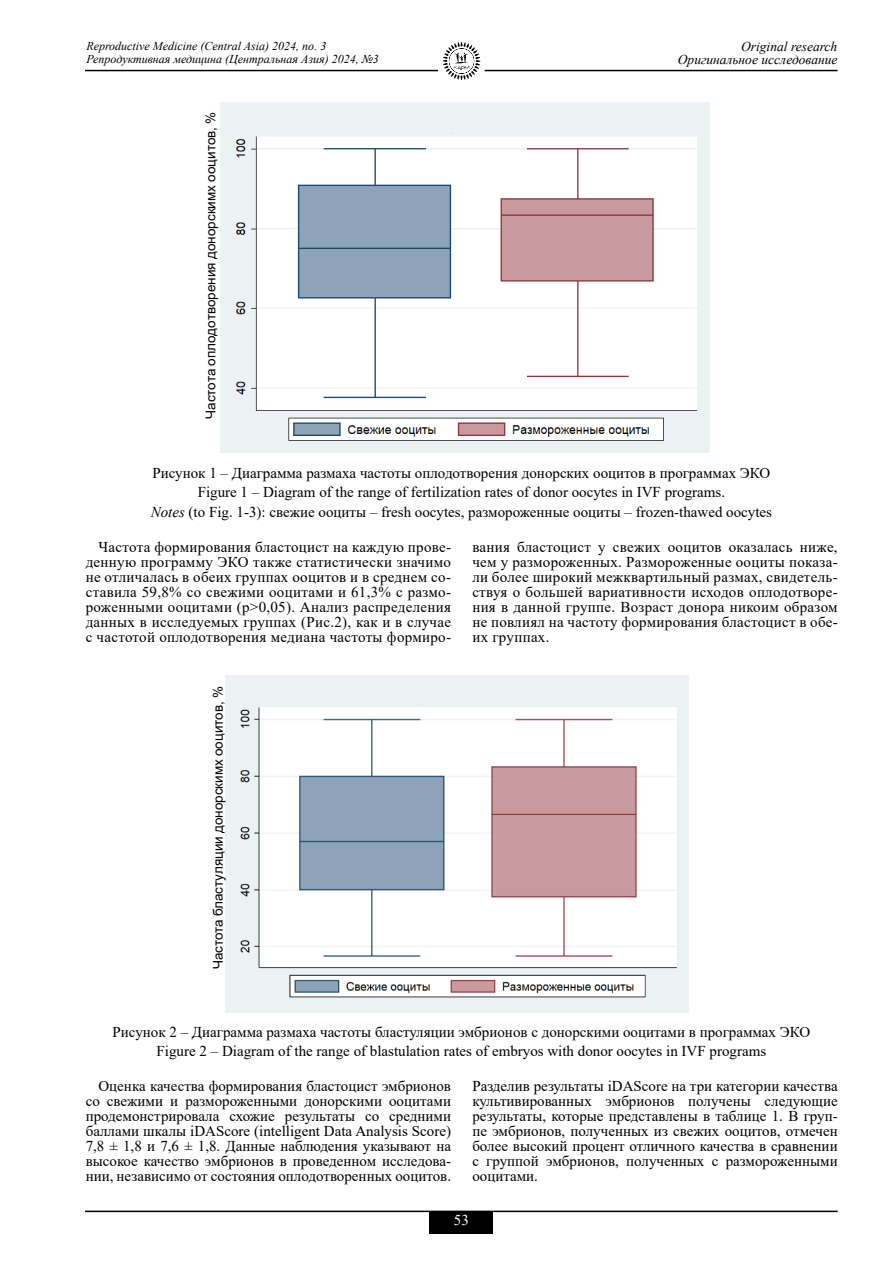
<style>
.page{position:relative;width:893px;height:1263px;background:#fff}
.page>*{position:absolute;margin:0;border:0;box-sizing:border-box;transform-origin:0 0}
.t1{font:15px/15px "Times New Roman";color:#000;text-align:justify}
.t2{font:15px "Times New Roman";color:#fff}
.t3{font:13.5px "Arial";color:#000}
.t4{font:italic 13.5px/13px "Times New Roman";color:#000;text-align:right}
.t5{font:italic 12px/13px "Times New Roman";color:#000}
.s1{font-style:italic}
</style>
<div class="page">
<div style="left:429px;top:1212px;width:64px;height:21px;background:#000"></div>
<hr style="left:485px;top:70px;width:353px;height:1px;background:#000">
<hr style="left:85px;top:70px;width:353px;height:1px;background:#000">
<svg style="left:443px;top:42px;width:37px;height:38px"></svg>
<hr style="left:85px;top:1210px;width:753px;height:2px;background:#000">
<img style="left:225px;top:675px;width:464px;height:337px">
<img style="left:220px;top:102px;width:490px;height:351px">
<p class="t5" style="left:86px;top:39px;width:294px">Reproductive Medicine (Central Asia) 2024, no. 3<br>Репродуктивная медицина (Центральная Азия) 2024, №3</p>
<p class="t4" style="left:678px;top:40px;width:161px">Original research<br>Оригинальное исследование</p>
<p class="t3" style="left:201px;top:419px;width:309px;rotate:-90deg">Частота оплодотворения донорскимх ооцитов, %</p>
<p class="t1" style="left:151px;top:463px;width:623px;line-height:19.2px;text-align:center">Рисунок 1 – Диаграмма размаха частоты оплодотворения донорских ооцитов в программах ЭКО<br>Figure 1 – Diagram of the range of fertilization rates of donor oocytes in IVF programs.<br><span class="s1">Notes</span> (to Fig. 1-3): свежие ооциты – fresh oocytes, размороженные ооциты – frozen-thawed oocytes</p>
<p class="t1" style="left:86px;top:539px;width:367px;text-indent:13px">Частота формирования бластоцист на каждую прове&shy;денную программу ЭКО также статистически значимо не отличалась в обеих группах ооцитов и в среднем со&shy;ставила 59,8% со свежими ооцитами и 61,3% с размо&shy;роженными ооцитами (р&gt;0,05). Анализ распределения данных в исследуемых группах (Рис.2), как и в случае с частотой оплодотворения медиана частоты формиро-</p>
<p class="t1" style="left:472px;top:539px;width:367px">вания бластоцист у свежих ооцитов оказалась ниже, чем у размороженных. Размороженные ооциты показа&shy;ли более широкий межквартильный размах, свидетель&shy;ствуя о большей вариативности исходов оплодотворе&shy;ния в данной группе. Возраст донора никоим образом не повлиял на частоту формирования бластоцист в обе&shy;их группах.</p>
<p class="t3" style="left:209px;top:969px;width:284px;rotate:-90deg">Частота бластуляции донорскимх ооцитов, %</p>
<p class="t1" style="left:113px;top:1022px;width:699px;line-height:19.2px;text-align:center">Рисунок 2 – Диаграмма размаха частоты бластуляции эмбрионов с донорскими ооцитами в программах ЭКО<br>Figure 2 – Diagram of the range of blastulation rates of embryos with donor oocytes in IVF programs</p>
<p class="t1" style="left:86px;top:1077px;width:367px;text-indent:13px">Оценка качества формирования бластоцист эмбрионов со свежими и размороженными донорскими ооцитами продемонстрировала схожие результаты со средними баллами шкалы iDAScore (intelligent Data Analysis Score)<br>7,8 ± 1,8 и 7,6 ± 1,8. Данные наблюдения указывают на высокое качество эмбрионов в проведенном исследова&shy;нии, независимо от состояния оплодотворенных ооцитов.</p>
<p class="t1" style="left:472px;top:1077px;width:367px">Разделив результаты iDAScore на три категории качества культивированных эмбрионов получены следующие результаты, которые представлены в таблице 1. В груп&shy;пе эмбрионов, полученных из свежих ооцитов, отмечен более высокий процент отличного качества в сравнении с группой эмбрионов, полученных с размороженными ооцитами.</p>
<p class="t2" style="left:454px;top:1209px;width:16px">53</p>
</div>
